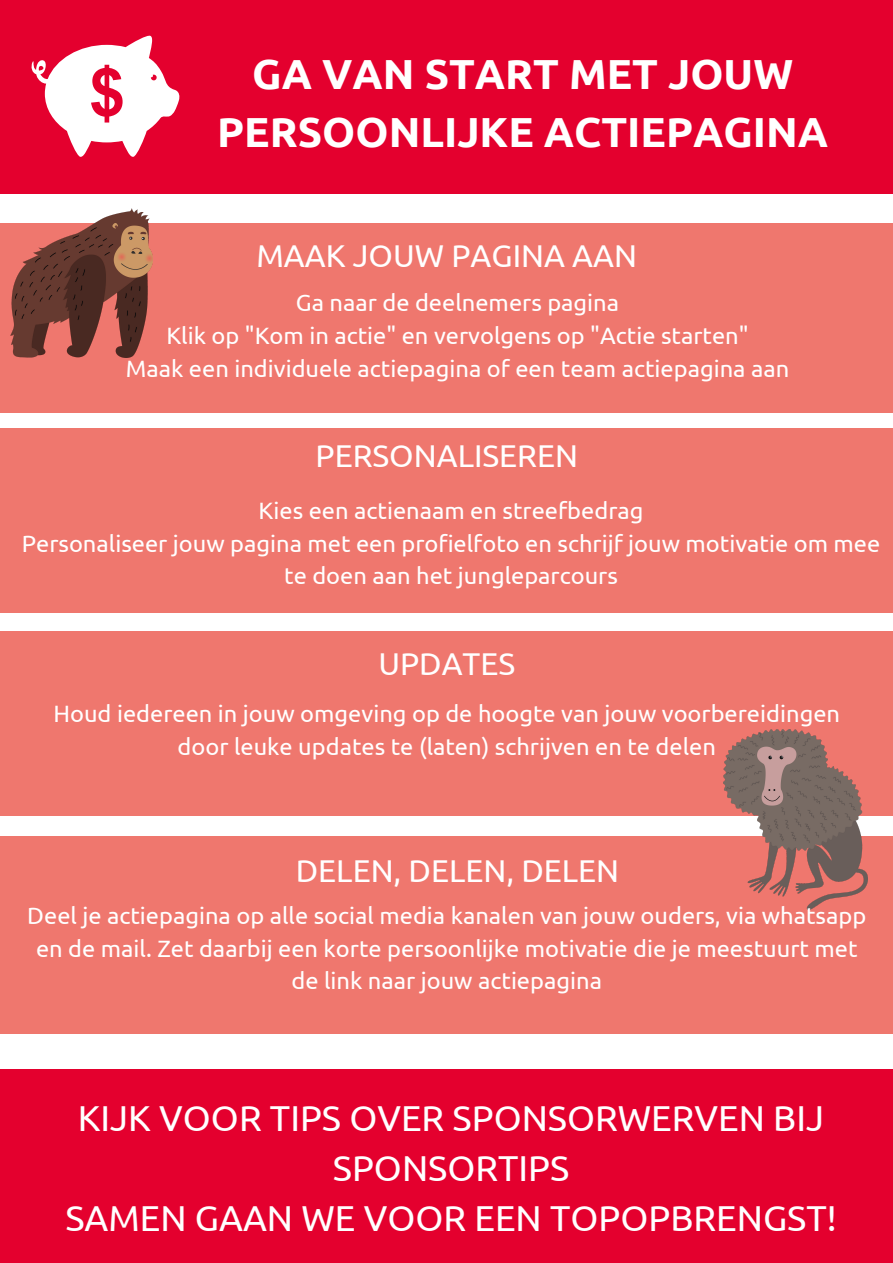
<style>
.page{position:relative;width:893px;height:1263px;background:#fff}
.page>*{position:absolute;margin:0;border:0;box-sizing:border-box;transform-origin:0 0}
.t1{font:700 42px/58.5px "Ubuntu";color:#fff;text-align:center}
.t2{font:36px/50.1px "Ubuntu";color:#fff;text-align:center}
.t3{font:31.5px "Ubuntu";color:#fff}
.t4{font:23.62px/32.6px "Ubuntu";color:#fff;text-align:center}
</style>
<div class="page">
<div style="left:0;top:0;width:893px;height:194px;background:#e4002e"></div>
<svg style="left:31px;top:35px;width:149px;height:122px"></svg>
<div style="left:0;top:223px;width:893px;height:189px;background:#ef776e"></div>
<div style="left:0;top:1069px;width:893px;height:194px;background:#e4002e"></div>
<div style="left:0;top:429px;width:893px;height:184px;background:#ef776e"></div>
<div style="left:0;top:632px;width:893px;height:184px;background:#ef776e"></div>
<div style="left:0;top:836px;width:893px;height:198px;background:#ef776e"></div>
<img style="left:11px;top:208px;width:141px;height:150px">
<img style="left:723px;top:730px;width:144px;height:179px">
<p class="t1" style="left:217px;top:44px;width:612px">GA VAN START MET JOUW<br>PERSOONLIJKE ACTIEPAGINA</p>
<p class="t3" style="left:256px;top:238px;width:382px">MAAK JOUW PAGINA AAN</p>
<p class="t4" style="left:296px;top:286px;width:325px">Ga naar de deelnemers pagina</p>
<p class="t4" style="left:166px;top:319px;width:584px">Klik op "Kom in actie" en vervolgens op "Actie starten"</p>
<p class="t4" style="left:126px;top:352px;width:665px">Maak een individuele actiepagina of een team actiepagina aan</p>
<p class="t3" style="left:315px;top:437px;width:264px">PERSONALISEREN</p>
<p class="t4" style="left:259px;top:494px;width:386px">Kies een actienaam en streefbedrag</p>
<p class="t4" style="left:22px;top:526px;width:860px">Personaliseer jouw pagina met een profielfoto en schrijf jouw motivatie om mee te doen aan het jungleparcours</p>
<p class="t3" style="left:378px;top:646px;width:138px">UPDATES</p>
<p class="t4" style="left:53px;top:697px;width:788px">Houd iedereen in jouw omgeving op de hoogte van jouw voorbereidingen</p>
<p class="t4" style="left:178px;top:730px;width:540px">door leuke updates te (laten) schrijven en te delen</p>
<p class="t3" style="left:296px;top:853px;width:325px">DELEN, DELEN, DELEN</p>
<p class="t4" style="left:27px;top:899px;width:840px">Deel je actiepagina op alle social media kanalen van jouw ouders, via whatsapp en de mail. Zet daarbij een korte persoonlijke motivatie die je meestuurt met de link naar jouw actiepagina</p>
<p class="t2" style="left:78px;top:1092px;width:747px">KIJK VOOR TIPS OVER SPONSORWERVEN BIJ<br>SPONSORTIPS</p>
<p class="t2" style="left:65px;top:1192px;width:773px">SAMEN GAAN WE VOOR EEN TOPOPBRENGST!</p>
</div>
